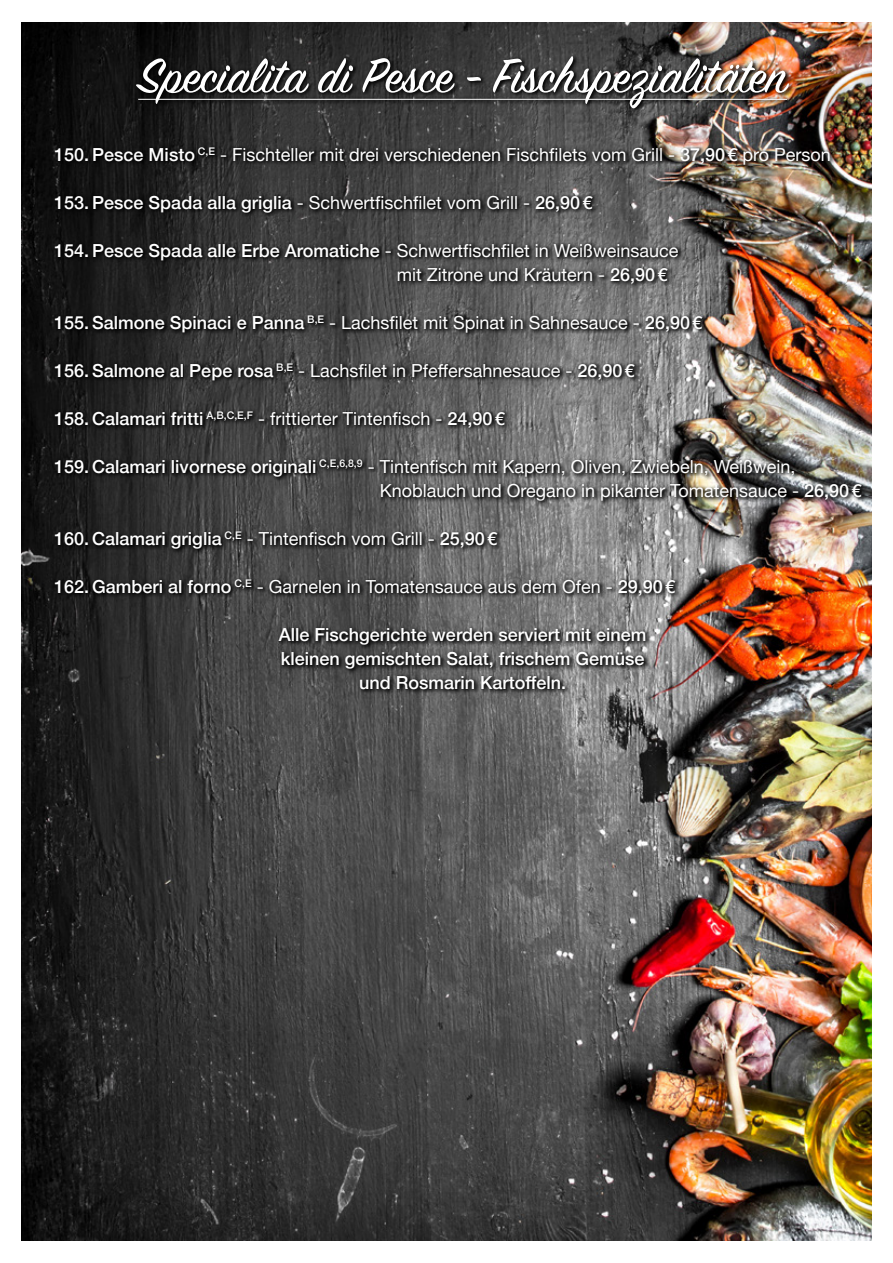
<style>
.page{position:relative;width:893px;height:1263px;background:#fff}
.page>*{position:absolute;margin:0;border:0;box-sizing:border-box;transform-origin:0 0}
.t1{font:54px "Sign Painter House Script";color:#fff}
.t2{font:18px/24px "Helvetica Neue";color:#fff}
.t3{font:500 18px/24px "Helvetica Neue";color:#fff;text-align:center}
.s1{font-weight:500}
.s2{font-weight:400}
</style>
<div class="page">
<img style="left:22px;top:22px;width:849px;height:1218px">
<img style="left:52px;top:54px;width:816px;height:641px">
<hr style="left:138px;top:99px;width:649px;height:1px;background:#fff">
<h1 class="t1" style="left:138px;top:43px;width:650px">Specialita di Pesce - Fischspezialitäten</h1>
<p class="t2" style="left:54px;top:143px;width:778px"><span class="s1">150. Pesce Misto</span> <sup>C,E</sup> - Fischteller mit drei verschiedenen Fischfilets vom Grill - <span class="s1">37,90€</span> pro Person</p>
<p class="t3" style="left:54px;top:189px;width:540px">153. Pesce Spada alla griglia <span class="s2">- Schwertfischfilet vom Grill -</span> 26,90€</p>
<p class="t2" style="left:397px;top:239px;width:283px;text-indent:-343px"><span class="s1">154. Pesce Spada alle Erbe Aromatiche</span> - Schwertfischfilet in Weißweinsauce mit Zitrone und Kräutern - <span class="s1">26,90€</span></p>
<p class="t2" style="left:54px;top:311px;width:650px"><span class="s1">155. Salmone Spinaci e Panna</span> <sup>B,E</sup> - Lachsfilet mit Spinat in Sahnesauce - <span class="s1">26,90€</span></p>
<p class="t2" style="left:54px;top:359px;width:582px"><span class="s1">156. Salmone al Pepe rosa</span> <sup>B,E</sup> - Lachsfilet in Pfeffersahnesauce - <span class="s1">26,90€</span></p>
<p class="t3" style="left:54px;top:405px;width:452px">158. Calamari fritti <sup>A,B,C,E,F</sup> <span class="s2">- frittierter Tintenfisch -</span> 24,90€</p>
<p class="t2" style="left:380px;top:455px;width:483px;text-indent:-326px"><span class="s1">159. Calamari livornese originali</span> <sup>C,E,6,8,9</sup> - Tintenfisch mit Kapern, Oliven, Zwiebeln, Weißwein,<br>Knoblauch und Oregano in pikanter Tomatensauce - <span class="s1">26,90€</span></p>
<p class="t3" style="left:54px;top:525px;width:445px">160. Calamari griglia <sup>C,E</sup> <span class="s2">- Tintenfisch vom Grill -</span> 25,90€</p>
<p class="t2" style="left:54px;top:575px;width:623px"><span class="s1">162. Gamberi al forno</span> <sup>C,E</sup> - Garnelen in Tomatensauce aus dem Ofen - <span class="s1">29,90€</span></p>
<p class="t3" style="left:279px;top:621px;width:369px">Alle Fischgerichte werden serviert mit einem kleinen gemischten Salat, frischem Gemüse und Rosmarin Kartoffeln.</p>
</div>
